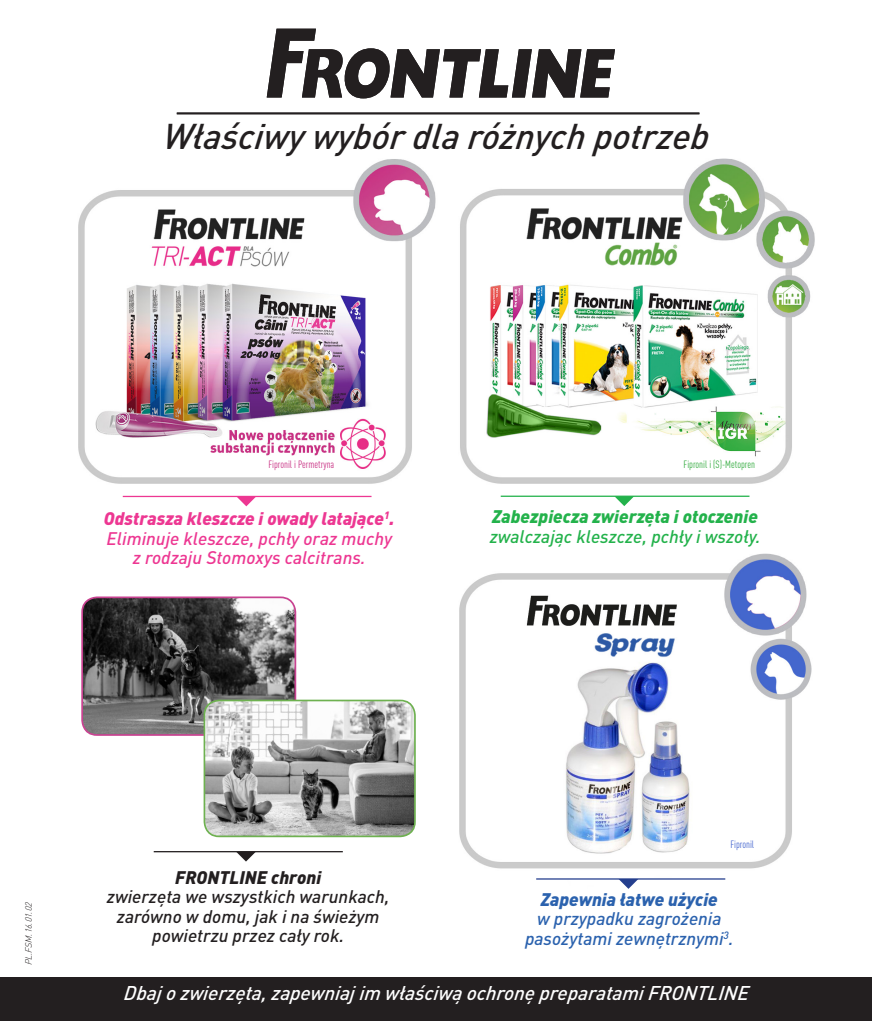
<style>
.page{position:relative;width:872px;height:1021px;background:#fff}
.page>*{position:absolute;margin:0;border:0;box-sizing:border-box;transform-origin:0 0}
.t1{font:italic 500 35.4px "DIN Pro";color:#231f20}
.t2{font:italic 500 19.65px "DIN Pro";color:#fff}
.t3{font:italic 500 18px "DIN Pro";color:#231f20}
.t4{font:italic 500 18px "DIN Pro";color:#ed3792}
.t5{font:italic 500 18px "DIN Pro";color:#2b62ae}
.t6{font:italic 900 18px "DIN Pro";color:#ed3792}
.t7{font:italic 500 18px "DIN Pro";color:#23b24b}
.t8{font:italic 900 18px "DIN Pro";color:#23b24b}
.t9{font:italic 900 18px "DIN Pro";color:#2b62ae}
.t10{font:italic 900 18px "DIN Pro";color:#231f20}
.t11{font:condensed 10.5px "DIN Pro";color:#35ac41}
.t12{font:condensed 10.5px "DIN Pro";color:#c83184}
.t13{font:condensed 10.5px "DIN Pro";color:#4566cf}
.t14{font:italic 300 9px "DIN Pro";color:#231f20}
</style>
<div class="page">
<img style="left:78px;top:28px;width:737px;height:861px">
<svg style="left:267px;top:29px;width:348px;height:69px"></svg>
<div style="left:0;top:977px;width:872px;height:43px;background:#231f20"></div>
<hr style="left:123px;top:496px;width:248px;height:1px;background:#ed3792">
<svg style="left:236px;top:497px;width:20px;height:9px"></svg>
<hr style="left:154px;top:851px;width:189px;height:1px;background:#231f20">
<svg style="left:236px;top:852px;width:20px;height:9px"></svg>
<hr style="left:536px;top:878px;width:189px;height:1px;background:#253f8e">
<svg style="left:618px;top:879px;width:20px;height:9px"></svg>
<img style="left:82px;top:597px;width:213px;height:138px">
<div style="left:81px;top:596px;width:215px;height:139px;border:2px solid #c84391;border-radius:15px"></div>
<img style="left:204px;top:700px;width:211px;height:136px">
<div style="left:204px;top:699px;width:212px;height:138px;border:2px solid #6eb150;border-radius:15px"></div>
<hr style="left:501px;top:495px;width:248px;height:2px;background:#23b24b">
<svg style="left:614px;top:496px;width:20px;height:10px"></svg>
<hr style="left:177px;top:112px;width:522px;height:2px;background:#231f20">
<p class="t1" style="left:162px;top:108px;width:553px">Właściwy wybór dla różnych potrzeb</p>
<p class="t12" style="left:268px;top:457px;width:67px">Fipronil i Permetryna</p>
<p class="t11" style="left:683px;top:456px;width:73px">Fipronil i (S)-Metopren</p>
<p class="t6" style="left:104px;top:503px;width:292px">Odstrasza kleszcze i owady latające<sup>1</sup>.</p>
<p class="t4" style="left:106px;top:524px;width:287px">Eliminuje kleszcze, pchły oraz muchy</p>
<p class="t4" style="left:133px;top:543px;width:234px">z rodzaju Stomoxys calcitrans.</p>
<p class="t8" style="left:492px;top:501px;width:267px">Zabezpiecza zwierzęta i otoczenie</p>
<p class="t7" style="left:490px;top:522px;width:272px">zwalczając kleszcze, pchły i wszoły.</p>
<p class="t14" style="left:22px;top:965px;width:65px;rotate:-90deg">PL.FSM.16.01.02</p>
<p class="t10" style="left:175px;top:862px;width:148px">FRONTLINE chroni</p>
<p class="t3" style="left:107px;top:882px;width:284px">zwierzęta we wszystkich warunkach,</p>
<p class="t3" style="left:117px;top:901px;width:264px">zarówno w domu, jak i na świeżym</p>
<p class="t3" style="left:152px;top:921px;width:193px">powietrzu przez cały rok.</p>
<p class="t13" style="left:730px;top:837px;width:25px">Fipronil</p>
<p class="t9" style="left:541px;top:884px;width:178px">Zapewnia łatwe użycie</p>
<p class="t5" style="left:537px;top:904px;width:186px">w przypadku zagrożenia</p>
<p class="t5" style="left:525px;top:923px;width:210px">pasożytami zewnętrznymi<sup>3</sup>.</p>
<p class="t2" style="left:124px;top:977px;width:626px">Dbaj o zwierzęta, zapewniaj im właściwą ochronę preparatami FRONTLINE</p>
</div>
